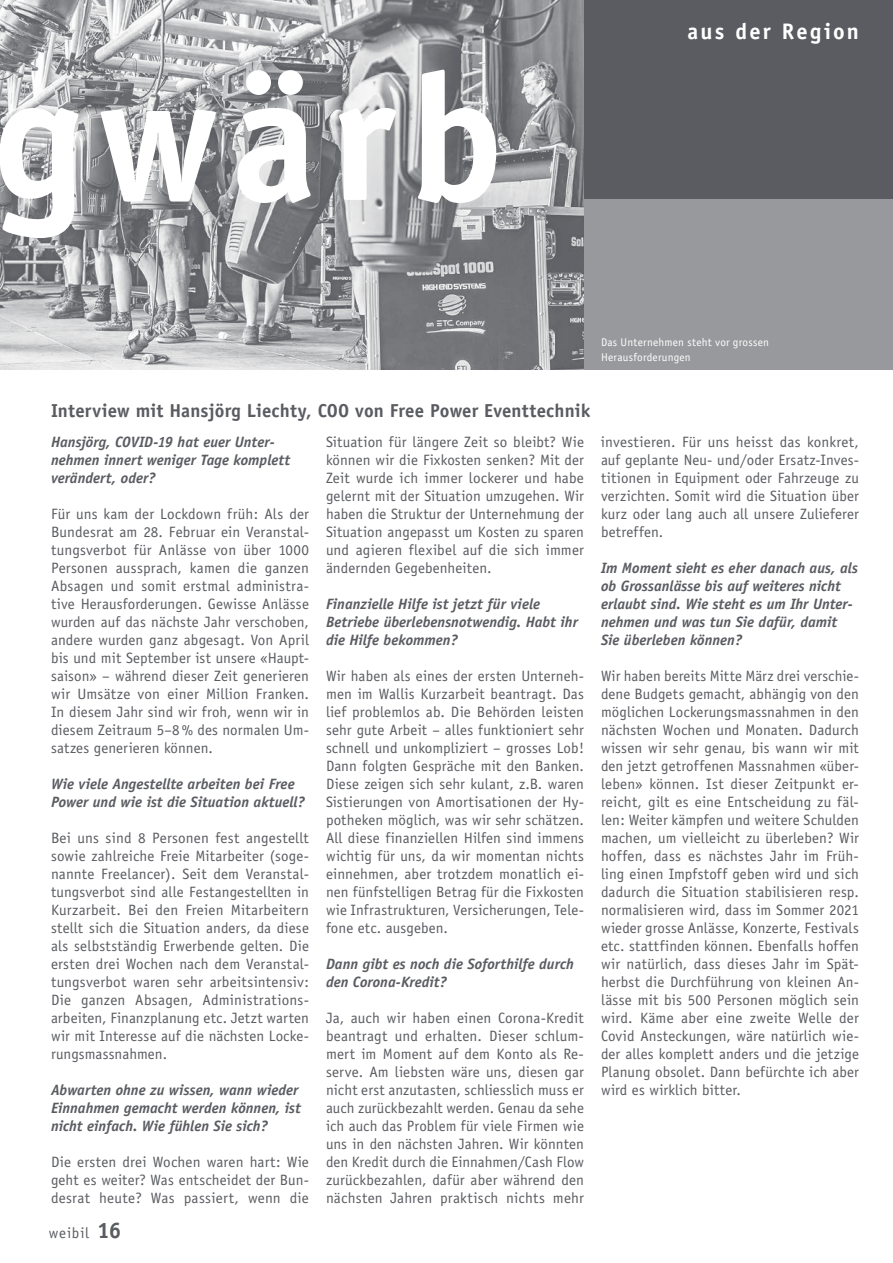
<style>
.page{position:relative;width:893px;height:1263px;background:#fff}
.page>*{position:absolute;margin:0;border:0;box-sizing:border-box;transform-origin:0 0}
.t1{font:700 180px "Officina Sans";letter-spacing:.075em;color:#fff}
.t2{font:700 22.5px "Officina Sans";letter-spacing:.095em;color:#fff}
.t3{font:700 18.75px "Officina Sans";letter-spacing:.01em;color:#5a5c61}
.t4{font:15px/18px "Officina Sans";letter-spacing:.01em;color:#5a5c61;text-align:justify}
.t5{font:italic 700 15px/18px "Officina Sans";color:#5a5c61}
.t6{font:11.25px/15px "Officina Sans";letter-spacing:.02em;color:#fff}
.s1{font-weight:700;font-size:22.5px}
</style>
<div class="page">
<div style="left:0;top:0;width:893px;height:370px;background:#5a5c61"></div>
<div style="left:584px;top:200px;width:309px;height:170px;background:#98999c"></div>
<hr style="left:892px;top:200px;width:1px;height:170px;background:#fff">
<img style="left:0;top:0;width:584px;height:370px">
<h1 class="t1" style="left:-6px;top:26px;width:512px">gwärb</h1>
<h2 class="t2" style="left:687px;top:17px;width:173px">aus der Region</h2>
<p class="t6" style="left:601px;top:335px;width:169px">Das Unternehmen steht vor grossen<br>Herausforderungen</p>
<p class="t3" style="left:51px;top:399px;width:541px">Interview mit Hansjörg Liechty, COO von Free Power Eventtechnik</p>
<p class="t5" style="left:51px;top:432px;width:241px">Hansjörg, COVID-19 hat euer Unter&shy;nehmen innert weniger Tage komplett verändert, oder?</p>
<p class="t4" style="left:51px;top:504px;width:260px">Für uns kam der Lockdown früh: Als der Bundesrat am 28. Februar ein Veranstal&shy;tungsverbot für Anlässe von über 1000<br>Personen aussprach, kamen die ganzen Absagen und somit erstmal administra&shy;tive Herausforderungen. Gewisse Anlässe wurden auf das nächste Jahr verschoben, andere wurden ganz abgesagt. Von April bis und mit September ist unsere «Haupt&shy;saison» – während dieser Zeit generieren wir Umsätze von einer Million Franken.<br>In diesem Jahr sind wir froh, wenn wir in diesem Zeitraum 5–8% des normalen Um&shy;satzes generieren können.</p>
<p class="t5" style="left:51px;top:774px;width:255px">Wie viele Angestellte arbeiten bei Free<br>Power und wie ist die Situation aktuell?</p>
<p class="t4" style="left:51px;top:828px;width:259px">Bei uns sind 8 Personen fest angestellt sowie zahlreiche Freie Mitarbeiter (soge&shy;nannte Freelancer). Seit dem Veranstal&shy;tungsverbot sind alle Festangestellten in Kurzarbeit. Bei den Freien Mitarbeitern stellt sich die Situation anders, da diese als selbstständig Erwerbende gelten. Die ersten drei Wochen nach dem Veranstal&shy;tungsverbot waren sehr arbeitsintensiv:<br>Die ganzen Absagen, Administrations&shy;arbeiten, Finanzplanung etc. Jetzt warten wir mit Interesse auf die nächsten Locke&shy;rungsmassnahmen.</p>
<p class="t5" style="left:51px;top:1080px;width:251px">Abwarten ohne zu wissen, wann wieder<br>Einnahmen gemacht werden können, ist nicht einfach. Wie fühlen Sie sich?</p>
<p class="t4" style="left:51px;top:1152px;width:259px">Die ersten drei Wochen waren hart: Wie geht es weiter? Was entscheidet der Bun&shy;desrat heute? Was passiert, wenn die</p>
<p class="t4" style="left:49px;top:1224px;width:74px">weibil <span class="s1">16</span></p>
<p class="t4" style="left:326px;top:432px;width:259px">Situation für längere Zeit so bleibt? Wie können wir die Fixkosten senken? Mit der Zeit wurde ich immer lockerer und habe gelernt mit der Situation umzugehen. Wir haben die Struktur der Unternehmung der Situation angepasst um Kosten zu sparen und agieren flexibel auf die sich immer ändernden Gegebenheiten.</p>
<p class="t5" style="left:326px;top:594px;width:253px">Finanzielle Hilfe ist jetzt für viele<br>Betriebe überlebensnotwendig. Habt ihr die Hilfe bekommen?</p>
<p class="t4" style="left:326px;top:666px;width:259px">Wir haben als eines der ersten Unterneh&shy;men im Wallis Kurzarbeit beantragt. Das lief problemlos ab. Die Behörden leisten sehr gute Arbeit – alles funktioniert sehr schnell und unkompliziert – grosses Lob!<br>Dann folgten Gespräche mit den Banken.<br>Diese zeigen sich sehr kulant, z.B. waren Sistierungen von Amortisationen der Hy&shy;potheken möglich, was wir sehr schätzen.<br>All diese finanziellen Hilfen sind immens wichtig für uns, da wir momentan nichts einnehmen, aber trotzdem monatlich ei&shy;nen fünfstelligen Betrag für die Fixkosten wie Infrastrukturen, Versicherungen, Tele&shy;fone etc. ausgeben.</p>
<p class="t5" style="left:326px;top:954px;width:249px">Dann gibt es noch die Soforthilfe durch den Corona-Kredit?</p>
<p class="t4" style="left:326px;top:1008px;width:259px">Ja, auch wir haben einen Corona-Kredit beantragt und erhalten. Dieser schlum&shy;mert im Moment auf dem Konto als Re&shy;serve. Am liebsten wäre uns, diesen gar nicht erst anzutasten, schliesslich muss er auch zurückbezahlt werden. Genau da sehe ich auch das Problem für viele Firmen wie uns in den nächsten Jahren. Wir könnten den Kredit durch die Einnahmen/Cash Flow zurückbezahlen, dafür aber während den nächsten Jahren praktisch nichts mehr</p>
<p class="t4" style="left:601px;top:432px;width:259px">investieren. Für uns heisst das konkret, auf geplante Neu- und/oder Ersatz-Inves&shy;titionen in Equipment oder Fahrzeuge zu verzichten. Somit wird die Situation über kurz oder lang auch all unsere Zulieferer betreffen.</p>
<p class="t5" style="left:601px;top:558px;width:259px">Im Moment sieht es eher danach aus, als ob Grossanlässe bis auf weiteres nicht erlaubt sind. Wie steht es um Ihr Unter&shy;nehmen und was tun Sie dafür, damit Sie überleben können?</p>
<p class="t4" style="left:601px;top:666px;width:259px">Wir haben bereits Mitte März drei verschie&shy;dene Budgets gemacht, abhängig von den möglichen Lockerungsmassnahmen in den nächsten Wochen und Monaten. Dadurch wissen wir sehr genau, bis wann wir mit den jetzt getroffenen Massnahmen «über&shy;leben» können. Ist dieser Zeitpunkt er&shy;reicht, gilt es eine Entscheidung zu fäl&shy;len: Weiter kämpfen und weitere Schulden machen, um vielleicht zu überleben? Wir hoffen, dass es nächstes Jahr im Früh&shy;ling einen Impfstoff geben wird und sich dadurch die Situation stabilisieren resp. normalisieren wird, dass im Sommer 2021 wieder grosse Anlässe, Konzerte, Festivals etc. stattfinden können. Ebenfalls hoffen wir natürlich, dass dieses Jahr im Spät&shy;herbst die Durchführung von kleinen An&shy;lässe mit bis 500 Personen möglich sein wird. Käme aber eine zweite Welle der Covid Ansteckungen, wäre natürlich wie&shy;der alles komplett anders und die jetzige Planung obsolet. Dann befürchte ich aber wird es wirklich bitter.</p>
</div>
